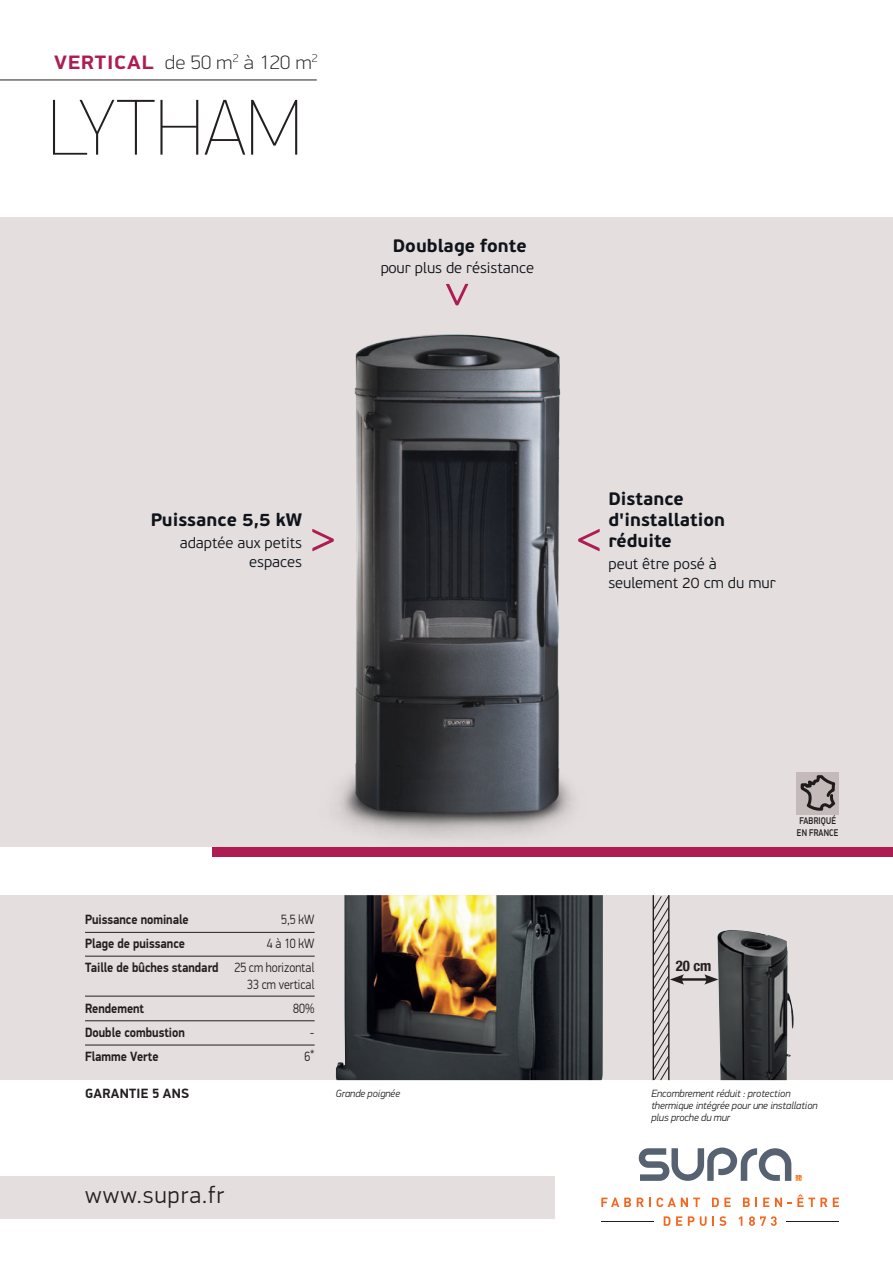
<style>
.page{position:relative;width:893px;height:1263px;background:#fff}
.page>*{position:absolute;margin:0;border:0;box-sizing:border-box;transform-origin:0 0}
.t1{font:100 79.5px "PF Din Display Pro";color:#231f20}
.t2{font:300 24px "PF Din Display Pro";letter-spacing:.05em;color:#231f20}
.t3{font:100 19.5px "PF Din Display Pro";letter-spacing:.02em;color:#231f20;scale:1.1 1}
.t4{font:700 19.5px "PF Din Display Pro";color:#ad1d54;scale:1.1 1}
.t5{font:700 18px/21px "PF Beau Sans Pro";color:#11161f}
.t6{font:300 15px/19.5px "PF Beau Sans Pro";color:#11161f}
.t7{font:700 condensed 14.7px "Helvetica Neue";color:#231f20}
.t8{font:700 13.5px/24px "PF Din Display Pro";color:#231f20;text-align:right;scale:.9 1}
.t9{font:300 13.5px "PF Din Display Pro";color:#231f20;scale:.9 1}
.t10{font:700 13.5px "PF Din Display Pro";letter-spacing:.02em;color:#231f20}
.t11{font:italic 300 10.5px/12px "PF Din Display Pro";color:#231f20}
.t12{font:500 9.75px/12px "PF Din Display Pro";letter-spacing:.02em;color:#231f20;scale:.83 1}
.s1{font-weight:700;color:#ad1d54}
.s2{font-weight:300}
</style>
<div class="page">
<div style="left:213px;top:833px;width:680px;height:24px;background:#ad1d54"></div>
<div style="left:0;top:217px;width:893px;height:629px;background:#e4dede"></div>
<div style="left:0;top:895px;width:893px;height:185px;background:#e4dede"></div>
<div style="left:0;top:1176px;width:555px;height:42px;background:#e4dede"></div>
<hr style="left:601px;top:1221px;width:53px;height:1px;background:#231f20">
<svg style="left:601px;top:1197px;width:30px;height:10px"></svg>
<svg style="left:637px;top:1197px;width:63px;height:10px"></svg>
<svg style="left:712px;top:1197px;width:19px;height:10px"></svg>
<svg style="left:743px;top:1197px;width:14px;height:10px"></svg>
<svg style="left:763px;top:1197px;width:6px;height:10px"></svg>
<svg style="left:775px;top:1197px;width:7px;height:10px"></svg>
<svg style="left:788px;top:1194px;width:39px;height:13px"></svg>
<svg style="left:833px;top:1197px;width:6px;height:10px"></svg>
<svg style="left:664px;top:1216px;width:18px;height:10px"></svg>
<svg style="left:688px;top:1216px;width:38px;height:10px"></svg>
<svg style="left:739px;top:1216px;width:3px;height:10px"></svg>
<svg style="left:749px;top:1216px;width:28px;height:10px"></svg>
<hr style="left:786px;top:1221px;width:53px;height:1px;background:#231f20">
<svg style="left:639px;top:1147px;width:163px;height:34px"></svg>
<img style="left:312px;top:283px;width:288px;height:555px">
<svg style="left:578px;top:529px;width:22px;height:22px"></svg>
<svg style="left:446px;top:284px;width:22px;height:21px"></svg>
<svg style="left:312px;top:529px;width:22px;height:22px"></svg>
<hr style="left:0;top:80px;width:317px;height:1px;background:#231f20">
<img style="left:717px;top:930px;width:77px;height:150px">
<hr style="left:679px;top:978px;width:30px;height:3px;background:#231f20">
<svg style="left:704px;top:974px;width:14px;height:11px"></svg>
<svg style="left:653px;top:895px;width:31px;height:186px"></svg>
<hr style="left:85px;top:932px;width:230px;height:1px;background:#231f20">
<hr style="left:85px;top:956px;width:230px;height:1px;background:#231f20">
<hr style="left:85px;top:996px;width:230px;height:1px;background:#231f20">
<hr style="left:85px;top:1020px;width:230px;height:1px;background:#231f20">
<hr style="left:85px;top:1045px;width:230px;height:1px;background:#231f20">
<img style="left:336px;top:895px;width:267px;height:185px">
<div style="left:796px;top:772px;width:43px;height:42px;background:#c5baba"></div>
<svg style="left:800px;top:775px;width:36px;height:36px"></svg>
<h3 class="t4" style="left:54px;top:50px;width:24px">VERTI</h3>
<h3 class="t3" style="left:114px;top:51px;width:187px"><span class="s1">CAL</span> de 50 m<sup>2</sup> à 120 m<sup>2</sup></h3>
<h1 class="t1" style="left:49px;top:82px;width:254px">lytham</h1>
<h3 class="t5" style="left:393px;top:235px;width:135px">Doublage fonte</h3>
<p class="t6" style="left:380px;top:259px;width:156px">pour plus de résistance</p>
<h3 class="t5" style="left:150px;top:510px;width:153px">Puissance 5,5 kW</h3>
<p class="t6" style="left:180px;top:533px;width:124px;text-align:right">adaptée aux petits espaces</p>
<h3 class="t5" style="left:608px;top:489px;width:118px">Distance d'installation réduite</h3>
<p class="t6" style="left:608px;top:554px;width:169px">peut être posé à seulement 20 cm du mur</p>
<p class="t8" style="left:85px;top:908px;width:117px">Puissance nominale</p>
<p class="t9" style="left:281px;top:912px;width:38px">5,5 kW</p>
<p class="t8" style="left:85px;top:932px;width:113px">Plage de puissance</p>
<p class="t8" style="left:85px;top:932px;width:257px"><span class="s2">4 à 10 kW<br></span>Taille de bûches standard <span class="s2">25 cm horizontal</span></p>
<p class="t9" style="left:247px;top:976px;width:76px">33 cm vertical</p>
<p class="t8" style="left:85px;top:996px;width:67px">Rendement</p>
<p class="t9" style="left:293px;top:1000px;width:25px">80%</p>
<p class="t8" style="left:85px;top:1020px;width:112px">Double combustion</p>
<p class="t9" style="left:310px;top:1024px;width:7px">-</p>
<p class="t8" style="left:85px;top:1044px;width:83px">Flamme Verte</p>
<p class="t9" style="left:304px;top:1047px;width:13px">6*</p>
<p class="t10" style="left:85px;top:1085px;width:106px">Garantie 5 ans</p>
<p class="t11" style="left:336px;top:1087px;width:66px">Grande poignée</p>
<h2 class="t2" style="left:85px;top:1181px;width:141px">www.supra.fr</h2>
<p class="t7" style="left:676px;top:957px;width:37px">20 cm</p>
<p class="t12" style="left:797px;top:815px;width:51px">FABRIQUÉ<br>EN FRANCE</p>
<p class="t11" style="left:651px;top:1087px;width:168px">Encombrement réduit : protection thermique intégrée pour une installation plus proche du mur</p>
</div>
